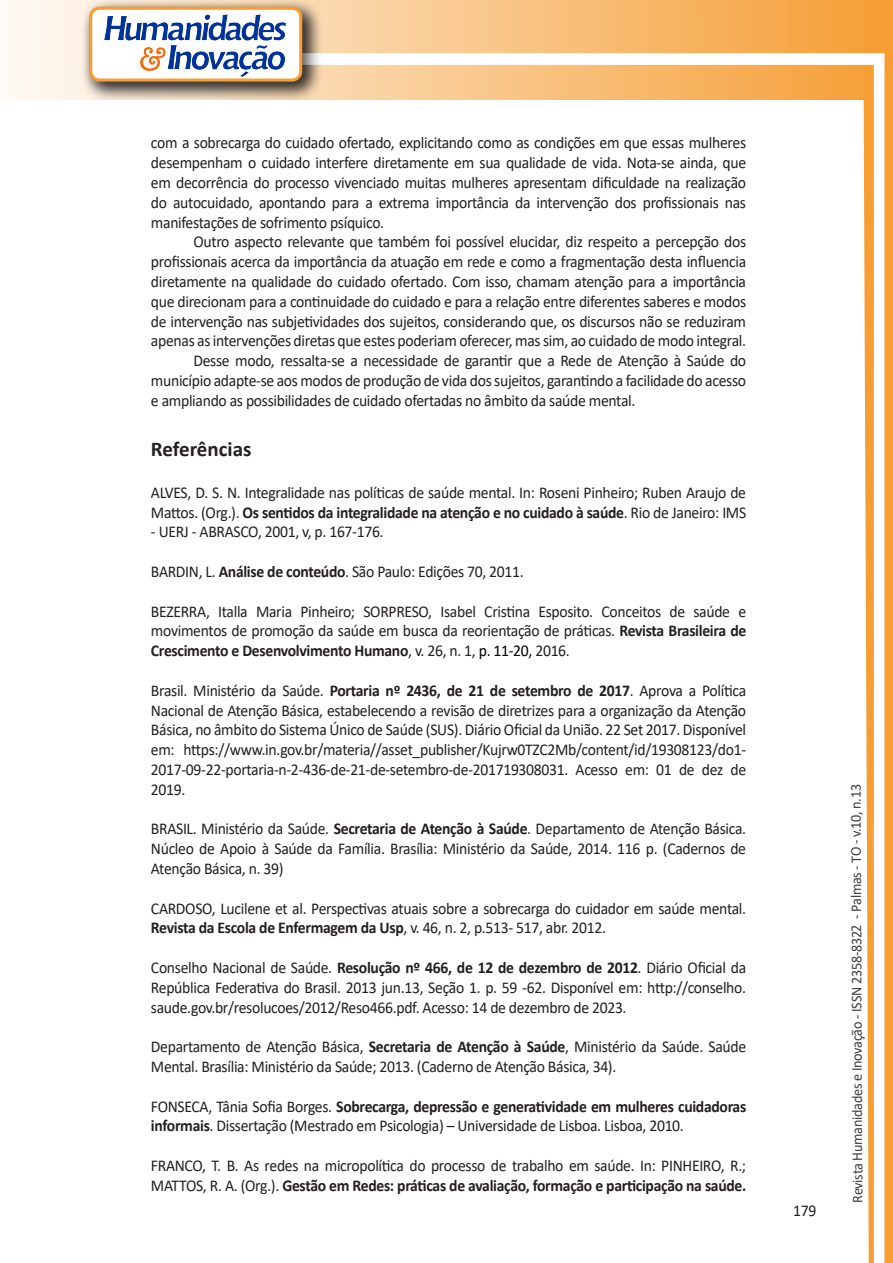
<style>
.page{position:relative;width:893px;height:1263px;background:#fff}
.page>*{position:absolute;margin:0;border:0;box-sizing:border-box;transform-origin:0 0}
.Titulo_2{font:700 21px "Calibri";color:#231f20}
.texto{font:16.5px/19.8px "Calibri";letter-spacing:-.02em;color:#231f20;text-align:justify;scale:.95 1}
.t1{font:15px "Calibri";letter-spacing:-.025em;color:#3e3e3f;scale:.95 1}
.s1{font-weight:700}
.s2{color:#000}
</style>
<div class="page">
<svg style="left:5px;top:0;width:858px;height:100px"></svg>
<div style="left:302px;top:53px;width:582px;height:12px;background:#fff;border:2px solid #fff"></div>
<svg style="left:863px;top:0;width:30px;height:1263px"></svg>
<div style="left:81px;top:0;width:241px;height:102px;background:#231f20;opacity:.75"></div>
<div style="left:91px;top:8px;width:210px;height:72px;background:#fff;border-radius:9px"></div>
<img style="left:104px;top:14px;width:181px;height:62px">
<div style="left:89px;top:7px;width:213px;height:75px;border:3px solid #f69e34;border-radius:9px"></div>
<p class="texto" style="left:151px;top:133px;width:628px">com a sobrecarga do cuidado ofertado, explicitando como as condições em que essas mulheres desempenham o cuidado interfere diretamente em sua qualidade de vida. Nota-se ainda, que em decorrência do processo vivenciado muitas mulheres apresentam dificuldade na realização do autocuidado, apontando para a extrema importância da intervenção dos profissionais nas manifestações de sofrimento psíquico.</p>
<p class="texto" style="left:151px;top:232px;width:628px;text-indent:43px">Outro aspecto relevante que também foi possível elucidar, diz respeito a percepção dos profissionais acerca da importância da atuação em rede e como a fragmentação desta influencia diretamente na qualidade do cuidado ofertado. Com isso, chamam atenção para a importância que direcionam para a continuidade do cuidado e para a relação entre diferentes saberes e modos de intervenção nas subjetividades dos sujeitos, considerando que, os discursos não se reduziram apenas as intervenções diretas que estes poderiam oferecer, mas sim, ao cuidado de modo integral.</p>
<p class="texto" style="left:151px;top:350px;width:628px;text-indent:43px">Desse modo, ressalta-se a necessidade de garantir que a Rede de Atenção à Saúde do município adapte-se aos modos de produção de vida dos sujeitos, garantindo a facilidade do acesso e ampliando as possibilidades de cuidado ofertadas no âmbito da saúde mental.</p>
<p class="Titulo_2" style="left:151px;top:434px;width:102px">Referências</p>
<p class="texto" style="left:151px;top:482px;width:628px">ALVES, D. S. N. Integralidade nas políticas de saúde mental. In: Roseni Pinheiro; Ruben Araujo de<br>Mattos. (Org.). <span class="s1">Os sentidos da integralidade na atenção e no cuidado à saúde</span>. Rio de Janeiro: IMS</p>
<p class="texto" style="left:151px;top:521px;width:246px">- UERJ - ABRASCO, 2001, v, p. 167-176.</p>
<p class="texto" style="left:151px;top:561px;width:394px">BARDIN, L. <span class="s1">Análise de conteúdo</span>. São Paulo: Edições 70, 2011.</p>
<p class="texto" style="left:151px;top:601px;width:628px">BEZERRA, Italla Maria Pinheiro; SORPRESO, Isabel Cristina Esposito. Conceitos de saúde e movimentos de promoção da saúde em busca da reorientação de práticas. <span class="s1">Revista Brasileira de Crescimento e Desenvolvimento Humano</span>, v. 26, n. 1, <span class="s2">p. 11-20,</span> 2016.</p>
<p class="texto" style="left:151px;top:680px;width:628px">Brasil. Ministério da Saúde. <span class="s1">Portaria nº 2436, de 21 de setembro de 2017</span>. Aprova a Política Nacional de Atenção Básica, estabelecendo a revisão de diretrizes para a organização da Atenção Básica, no âmbito do Sistema Único de Saúde (SUS). Diário Oficial da União. 22 Set 2017. Disponível em: https://www.in.gov.br/materia//asset_publisher/Kujrw0TZC2Mb/content/id/19308123/do1- 2017-09-22-portaria-n-2-436-de-21-de-setembro-de-201719308031. Acesso em: 01 de dez de 2019.</p>
<p class="texto" style="left:151px;top:818px;width:628px">BRASIL. Ministério da Saúde. <span class="s1">Secretaria de Atenção à Saúde</span>. Departamento de Atenção Básica.<br>Núcleo de Apoio à Saúde da Família. Brasília: Ministério da Saúde, 2014. 116 p. (Cadernos de Atenção Básica, n. 39)</p>
<p class="texto" style="left:151px;top:898px;width:628px">CARDOSO, Lucilene et al. Perspectivas atuais sobre a sobrecarga do cuidador em saúde mental.<br><span class="s1">Revista da Escola de Enfermagem da Usp</span>, v. 46, n. 2, p.513- 517, abr. 2012.</p>
<p class="texto" style="left:151px;top:957px;width:628px">Conselho Nacional de Saúde. <span class="s1">Resolução nº 466, de 12 de dezembro de 2012</span>. Diário Oficial da República Federativa do Brasil. 2013 jun.13, Seção 1. p. 59 -62. Disponível em: http://conselho. saude.gov.br/resolucoes/2012/Reso466.pdf. Acesso: 14 de dezembro de 2023.</p>
<p class="texto" style="left:151px;top:1036px;width:628px">Departamento de Atenção Básica, <span class="s1">Secretaria de Atenção à Saúde</span>, Ministério da Saúde. Saúde<br>Mental. Brasília: Ministério da Saúde; 2013. (Caderno de Atenção Básica, 34).</p>
<p class="texto" style="left:151px;top:1096px;width:628px">FONSECA, Tânia Sofia Borges. <span class="s1">Sobrecarga, depressão e generatividade em mulheres cuidadoras informais</span>. Dissertação (Mestrado em Psicologia) – Universidade de Lisboa. Lisboa, 2010.</p>
<p class="texto" style="left:151px;top:1155px;width:628px">FRANCO, T. B. As redes na micropolítica do processo de trabalho em saúde. In: PINHEIRO, R.;<br>MATTOS, R. A. (Org.). <span class="s1">Gestão em Redes: práticas de avaliação, formação e participação na saúde.</span></p>
<p class="texto" style="left:793px;top:1200px;width:26px">179</p>
<p class="t1" style="left:846px;top:1203px;width:442px;rotate:-90deg">Revista Humanidades e Inovação - ISSN 2358-8322 - Palmas - TO - v.10, n.13</p>
</div>
